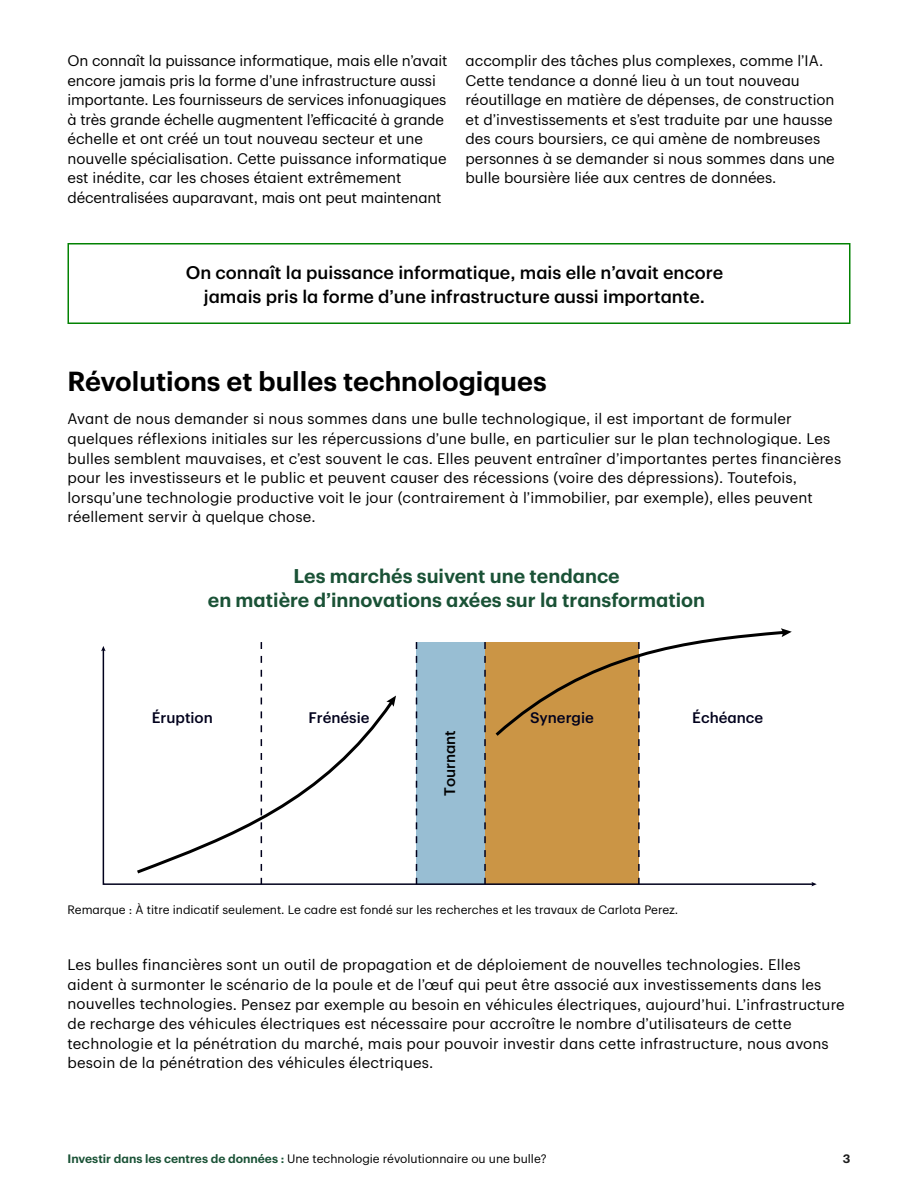
<style>
.page{position:relative;width:918px;height:1188px;background:#fff}
.page>*{position:absolute;margin:0;border:0;box-sizing:border-box;transform-origin:0 0}
.t1{font:600 27px "TD Graphik";color:#000}
.t2{font:600 19.5px/24px "TD Graphik";color:#1a5236;text-align:center}
.t3{font:500 18px/24px "TD Graphik";color:#000;text-align:center}
.t4{font:15px/19.5px "TD Graphik";letter-spacing:.01em;color:#000}
.t5{font:15px/19.5px "TD Graphik";letter-spacing:-.01em;color:#000}
.t6{font:15px "TD Graphik Medium 2";color:#00001c}
.t7{font:15px "TD Graphik Medium 2";color:#000}
.t8{font:12px "TD Graphik";color:#000}
.t9{font:12px "TD Graphik Regular 2";color:#000}
.t10{font:600 12px "TD Graphik";color:#1c1c1c}
.s1{font-family:"TD Graphik Semibold 2";color:#1a5236}
</style>
<div class="page">
<div style="left:68px;top:243px;width:782px;height:81px;border:2px solid #038203"></div>
<div style="left:417px;top:642px;width:68px;height:242px;background:#98bed3"></div>
<svg style="left:102px;top:648px;width:709px;height:237px"></svg>
<svg style="left:811px;top:882px;width:6px;height:4px"></svg>
<svg style="left:101px;top:646px;width:5px;height:5px"></svg>
<svg style="left:261px;top:642px;width:1px;height:242px"></svg>
<svg style="left:416px;top:642px;width:1px;height:242px"></svg>
<svg style="left:484px;top:642px;width:2px;height:242px"></svg>
<svg style="left:134px;top:697px;width:262px;height:179px"></svg>
<svg style="left:386px;top:696px;width:10px;height:11px"></svg>
<svg style="left:492px;top:628px;width:300px;height:256px"></svg>
<p class="t5" style="left:67px;top:50px;width:382px">On connaît la puissance informatique, mais elle n’avait encore jamais pris la forme d’une infrastructure aussi importante. Les fournisseurs de services infonuagiques à très grande échelle augmentent l’efficacité à grande échelle et ont créé un tout nouveau secteur et une nouvelle spécialisation. Cette puissance informatique est inédite, car les choses étaient extrêmement décentralisées auparavant, mais ont peut maintenant</p>
<p class="t4" style="left:466px;top:50px;width:371px">accomplir des tâches plus complexes, comme l’IA.<br>Cette tendance a donné lieu à un tout nouveau réoutillage en matière de dépenses, de construction et d’investissements et s’est traduite par une hausse des cours boursiers, ce qui amène de nombreuses personnes à se demander si nous sommes dans une bulle boursière liée aux centres de données.</p>
<p class="t3" style="left:186px;top:259px;width:539px">On connaît la puissance informatique, mais elle n’avait encore jamais pris la forme d’une infrastructure aussi importante.</p>
<h2 class="t1" style="left:68px;top:361px;width:481px">Révolutions et bulles technologiques</h2>
<p class="t4" style="left:67px;top:408px;width:775px">Avant de nous demander si nous sommes dans une bulle technologique, il est important de formuler quelques réflexions initiales sur les répercussions d’une bulle, en particulier sur le plan technologique. Les bulles semblent mauvaises, et c’est souvent le cas. Elles peuvent entraîner d’importantes pertes financières pour les investisseurs et le public et peuvent causer des récessions (voire des dépressions). Toutefois, lorsqu’une technologie productive voit le jour (contrairement à l’immobilier, par exemple), elles peuvent réellement servir à quelque chose.</p>
<h3 class="t2" style="left:208px;top:562px;width:499px">Les marchés suivent une tendance<br>en matière d’innovations axées sur la transformation</h3>
<p class="t6" style="left:152px;top:706px;width:63px">Éruption</p>
<p class="t6" style="left:308px;top:706px;width:63px">Frénésie</p>
<p class="t6" style="left:530px;top:706px;width:65px">Synergie</p>
<p class="t6" style="left:692px;top:706px;width:72px">Échéance</p>
<p class="t7" style="left:438px;top:796px;width:68px;rotate:-90deg">Tournant</p>
<p class="t8" style="left:68px;top:901px;width:612px">Remarque : À titre indicatif seulement. Le cadre est fondé sur les recherches et les travaux de Carlota Perez.</p>
<p class="t4" style="left:67px;top:954px;width:779px">Les bulles financières sont un outil de propagation et de déploiement de nouvelles technologies. Elles aident à surmonter le scénario de la poule et de l’œuf qui peut être associé aux investissements dans les nouvelles technologies. Pensez par exemple au besoin en véhicules électriques, aujourd’hui. L’infrastructure de recharge des véhicules électriques est nécessaire pour accroître le nombre d’utilisateurs de cette technologie et la pénétration du marché, mais pour pouvoir investir dans cette infrastructure, nous avons besoin de la pénétration des véhicules électriques.</p>
<p class="t9" style="left:68px;top:1150px;width:481px"><span class="s1">Investir dans les centres de données :</span> Une technologie révolutionnaire ou une bulle?</p>
<p class="t10" style="left:843px;top:1150px;width:9px">3</p>
</div>
